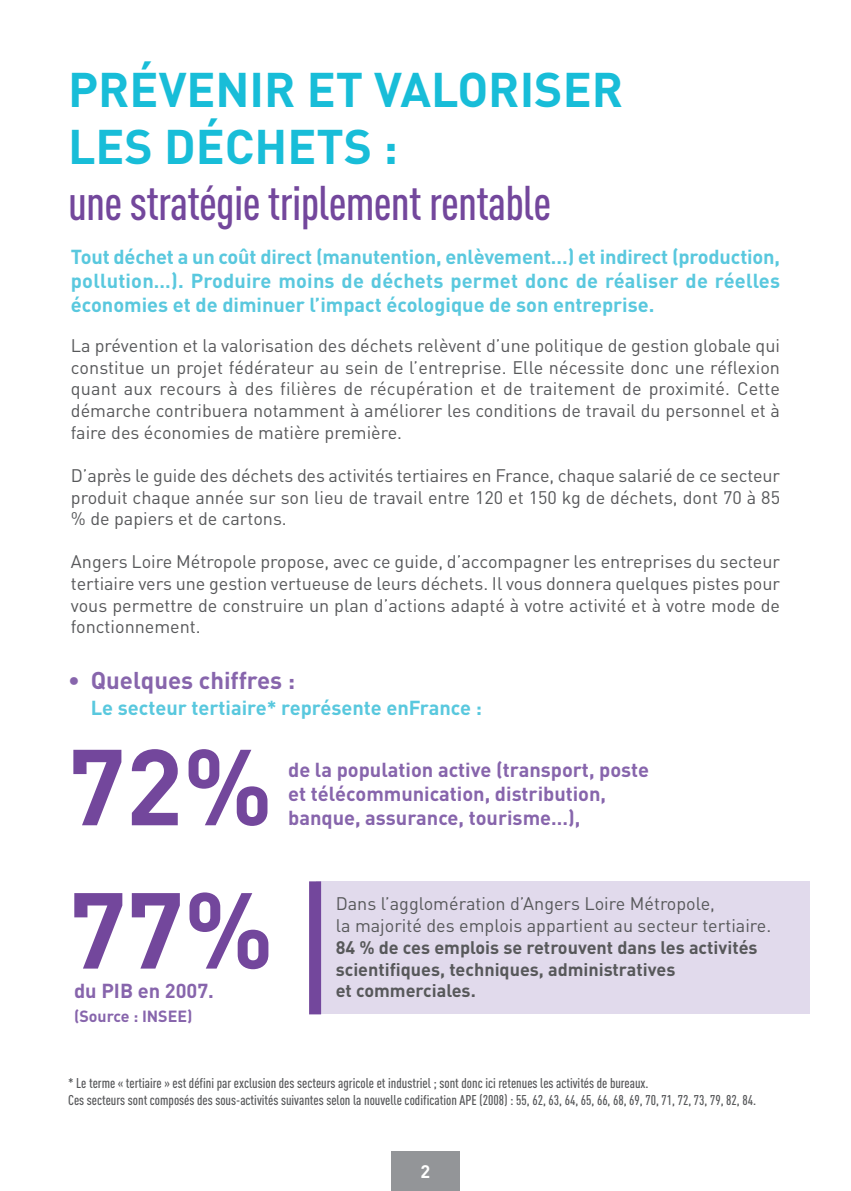
<style>
.page{position:relative;width:851px;height:1191px;background:#fff}
.page>*{position:absolute;margin:0;border:0;box-sizing:border-box;transform-origin:0 0}
.t1{font:700 106px/143.2px "DIN";color:#73479c}
.t2{font:700 48px/57.6px "DIN";color:#18bdd8}
.t3{font:500 48px "DIN Cond";letter-spacing:-.015em;color:#73479c}
.t4{font:700 24px "DIN";color:#8765ac}
.t5{font:700 20px/24px "DIN";color:#59c8de;text-align:justify}
.t6{font:700 20px/24px "DIN";color:#8765ac}
.t7{font:18px/21.6px "DIN";color:#57585a;text-align:justify}
.t8{font:700 18px/21.6px "DIN";color:#57585a}
.t9{font:700 18px "DIN";color:#fff}
.t10{font:700 16px "DIN";color:#8765ac}
.t11{font:500 14px/16.8px "DIN Cond";color:#57585a}
</style>
<div class="page">
<div style="left:316px;top:881px;width:493px;height:133px;background:#e1daec"></div>
<div style="left:391px;top:1151px;width:68px;height:40px;background:#939598"></div>
<hr style="left:850px;top:0;width:1px;height:122px;background:#73479c">
<div style="left:309px;top:881px;width:12px;height:133px;background:#73479c"></div>
<h2 class="t2" style="left:68px;top:61px;width:556px">PRÉVENIR ET VALORISER<br>LES DÉCHETS :</h2>
<h2 class="t3" style="left:68px;top:174px;width:484px">une stratégie triplement rentable</h2>
<p class="t5" style="left:71px;top:245px;width:710px">Tout déchet a un coût direct (manutention, enlèvement…) et indirect (production, pollution…). Produire moins de déchets permet donc de réaliser de réelles économies et de diminuer l’impact écologique de son entreprise.</p>
<p class="t7" style="left:71px;top:335px;width:710px">La prévention et la valorisation des déchets relèvent d’une politique de gestion globale qui constitue un projet fédérateur au sein de l’entreprise. Elle nécessite donc une réflexion quant aux recours à des filières de récupération et de traitement de proximité. Cette démarche contribuera notamment à améliorer les conditions de travail du personnel et à faire des économies de matière première.</p>
<p class="t7" style="left:71px;top:465px;width:710px">D’après le guide des déchets des activités tertiaires en France, chaque salarié de ce secteur produit chaque année sur son lieu de travail entre 120 et 150 kg de déchets, dont 70 à 85 % de papiers et de cartons.</p>
<p class="t7" style="left:71px;top:551px;width:710px">Angers Loire Métropole propose, avec ce guide, d’accompagner les entreprises du secteur tertiaire vers une gestion vertueuse de leurs déchets. Il vous donnera quelques pistes pour vous permettre de construire un plan d’actions adapté à votre activité et à votre mode de fonctionnement.</p>
<h3 class="t4" style="left:68px;top:667px;width:229px">• Quelques chiffres :</h3>
<p class="t5" style="left:91px;top:696px;width:392px">Le secteur tertiaire* représente enFrance :</p>
<h1 class="t1" style="left:68px;top:717px;width:207px">72%<br>77%</h1>
<p class="t6" style="left:288px;top:758px;width:362px">de la population active (transport, poste et télécommunication, distribution, banque, assurance, tourisme…),</p>
<p class="t6" style="left:74px;top:979px;width:141px">du PIB en 2007.</p>
<p class="t10" style="left:74px;top:1007px;width:120px">(Source : INSEE)</p>
<p class="t7" style="left:335px;top:893px;width:437px">Dans l’agglomération d’Angers Loire Métropole,<br>la majorité des emplois appartient au secteur tertiaire.</p>
<p class="t8" style="left:335px;top:937px;width:423px">84 % de ces emplois se retrouvent dans les activités scientifiques, techniques, administratives<br>et commerciales.</p>
<p class="t11" style="left:68px;top:1074px;width:689px">* Le terme « tertiaire » est défini par exclusion des secteurs agricole et industriel ; sont donc ici retenues les activités de bureaux.<br>Ces secteurs sont composés des sous-activités suivantes selon la nouvelle codification APE (2008) : 55, 62, 63, 64, 65, 66, 68, 69, 70, 71, 72, 73, 79, 82, 84.</p>
<p class="t9" style="left:420px;top:1161px;width:11px">2</p>
</div>
